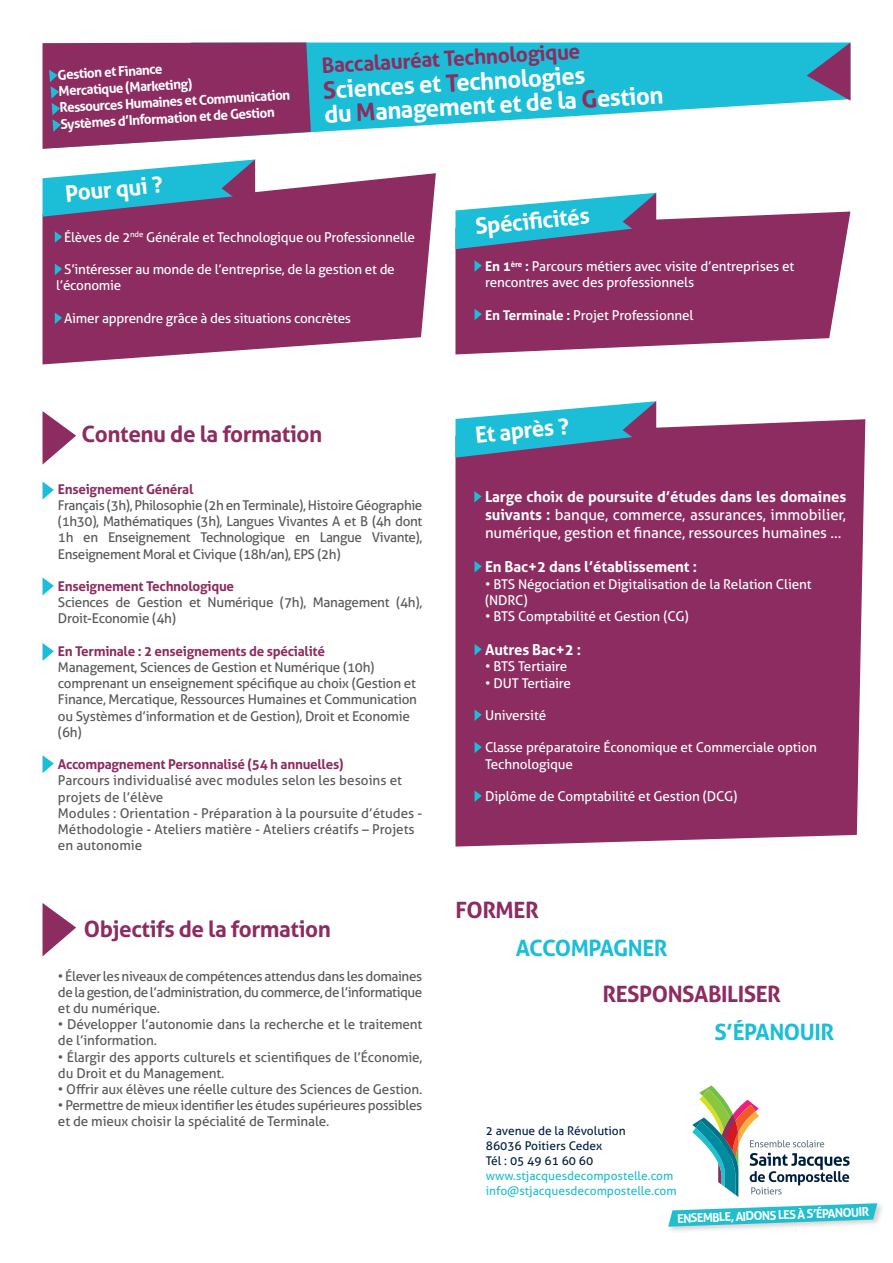
<style>
.page{position:relative;width:893px;height:1263px;background:#fff}
.page>*{position:absolute;margin:0;border:0;box-sizing:border-box;transform-origin:0 0}
.t1{font:700 24px "Aller";color:#fff}
.t2{font:700 22.5px "Aller";letter-spacing:-.02em;color:#8c2c60}
.t3{font:700 22.5px "Aller";color:#fff}
.t4{font:700 22.5px "Aller";letter-spacing:-.02em;color:#1cbed7}
.t5{font:700 21px "Aller";color:#8c2c60}
.t6{font:15px/18px "Aller";letter-spacing:-.01em;color:#fff;text-align:justify}
.t7{font:700 15px "Aller";letter-spacing:-.01em;color:#fff}
.t8{font:13.5px/16.2px "Aller";letter-spacing:-.02em;color:#57585a}
.t9{font:13.5px/16.2px "Aller";letter-spacing:-.01em;color:#fff}
.t10{font:13.5px/16.2px "Aller";color:#57585a}
.t11{font:700 13.5px "Aller";letter-spacing:-.02em;color:#8c2c60}
.t12{font:700 13.5px "Aller";color:#fff}
.t13{font:700 12.3px "Aller";color:#fff}
.t14{font:12px/15px "Aller";color:#21bece}
.s1{color:#8c2c60}
.s2{font-weight:700}
.s3{color:#001f40}
</style>
<div class="page">
<svg style="left:311px;top:43px;width:510px;height:90px;fill:#1cbed7"></svg>
<svg style="left:455px;top:212px;width:395px;height:142px;background:#984271"></svg>
<svg style="left:807px;top:43px;width:43px;height:58px;background:#56759b"></svg>
<svg style="left:43px;top:482px;width:11px;height:17px"></svg>
<svg style="left:43px;top:578px;width:11px;height:17px"></svg>
<svg style="left:43px;top:643px;width:11px;height:18px"></svg>
<svg style="left:43px;top:755px;width:11px;height:18px"></svg>
<svg style="left:43px;top:173px;width:393px;height:191px;background:#9a4674"></svg>
<svg style="left:43px;top:159px;width:212px;height:58px"></svg>
<svg style="left:43px;top:411px;width:33px;height:53px"></svg>
<svg style="left:43px;top:903px;width:33px;height:53px"></svg>
<svg style="left:455px;top:193px;width:201px;height:56px;background:#5ca1be"></svg>
<svg style="left:43px;top:43px;width:268px;height:106px;background:#933f6e"></svg>
<svg style="left:692px;top:1085px;width:158px;height:112px"></svg>
<div style="left:667px;top:1201px;width:218px;height:33px;background:#231f20;opacity:.2"></div>
<svg style="left:668px;top:1203px;width:209px;height:24px"></svg>
<svg style="left:55px;top:231px;width:7px;height:12px"></svg>
<svg style="left:55px;top:264px;width:7px;height:11px"></svg>
<svg style="left:55px;top:313px;width:7px;height:11px"></svg>
<svg style="left:475px;top:260px;width:7px;height:12px"></svg>
<svg style="left:475px;top:309px;width:7px;height:11px"></svg>
<div style="left:455px;top:419px;width:410px;height:427px;background:#8c2c60"></div>
<svg style="left:455px;top:401px;width:201px;height:57px"></svg>
<svg style="left:474px;top:491px;width:8px;height:12px"></svg>
<svg style="left:475px;top:561px;width:7px;height:11px"></svg>
<svg style="left:475px;top:644px;width:7px;height:11px"></svg>
<svg style="left:475px;top:709px;width:7px;height:12px"></svg>
<svg style="left:475px;top:742px;width:7px;height:11px"></svg>
<svg style="left:475px;top:790px;width:7px;height:12px"></svg>
<p class="t12" style="left:49px;top:67px;width:115px;rotate:-3deg">• Gestion et Finance</p>
<p class="t12" style="left:50px;top:83px;width:144px;rotate:-3deg">• Mercatique (Marketing)</p>
<p class="t12" style="left:51px;top:99px;width:241px;rotate:-3deg">• Ressources Humaines et Communication</p>
<p class="t12" style="left:52px;top:116px;width:224px;rotate:-3deg">• Systèmes d’Information et de Gestion</p>
<p class="t3" style="left:64px;top:180px;width:99px;rotate:-6deg">Pour qui ?</p>
<p class="t5" style="left:321px;top:52px;width:260px;rotate:-3deg">Baccalauréat Technologique</p>
<p class="t1" style="left:322px;top:75px;width:264px;rotate:-3deg"><span class="s1">S</span>ciences et <span class="s1">T</span>echnologies</p>
<p class="t1" style="left:324px;top:98px;width:341px;rotate:-3deg">du <span class="s1">M</span>anagement et de la <span class="s1">G</span>estion</p>
<p class="t9" style="left:56px;top:229px;width:360px">• Élèves de 2<sup>nde</sup> Générale et Technologique ou Professionnelle</p>
<p class="t9" style="left:56px;top:261px;width:340px">• S’intéresser au monde de l’entreprise, de la gestion et de l’économie</p>
<p class="t9" style="left:56px;top:310px;width:297px">• Aimer apprendre grâce à des situations concrètes</p>
<p class="t3" style="left:474px;top:213px;width:116px;rotate:-6deg">Spécifi cités</p>
<p class="t9" style="left:485px;top:258px;width:311px"><span class="s2">En 1</span><sup>ère</sup> <span class="s2">:</span> Parcours métiers avec visite d’entreprises et rencontres avec des professionnels</p>
<p class="t9" style="left:485px;top:307px;width:210px"><span class="s2">En Terminale :</span> Projet Professionnel</p>
<p class="t2" style="left:82px;top:420px;width:242px">Contenu de la formation</p>
<p class="t11" style="left:58px;top:481px;width:137px">Enseignement Général</p>
<p class="t8" style="left:58px;top:497px;width:366px;text-align:justify">Français (3h), Philosophie (2h en Terminale), Histoire Géographie (1h30), Mathématiques (3h), Langues Vivantes A et B (4h dont 1h en Enseignement Technologique en Langue Vivante), Enseignement Moral et Civique (18h/an), EPS (2h)</p>
<p class="t11" style="left:58px;top:578px;width:178px">Enseignement Technologique</p>
<p class="t8" style="left:58px;top:594px;width:366px">Sciences de Gestion et Numérique (7h), Management (4h),<br>Droit-Economie (4h)</p>
<p class="t11" style="left:58px;top:643px;width:269px">En Terminale : 2 enseignements de spécialité</p>
<p class="t8" style="left:58px;top:659px;width:361px">Management, Sciences de Gestion et Numérique (10h) comprenant un enseignement spécifique au choix (Gestion et Finance, Mercatique, Ressources Humaines et Communication ou Systèmes d’information et de Gestion), Droit et Economie (6h)</p>
<p class="t11" style="left:58px;top:756px;width:287px">Accompagnement Personnalisé (54 h annuelles)</p>
<p class="t10" style="left:58px;top:772px;width:346px">Parcours individualisé avec modules selon les besoins et projets de l’élève</p>
<p class="t10" style="left:58px;top:805px;width:366px">Modules : Orientation - Préparation à la poursuite d’études -<br>Méthodologie - Ateliers matière - Ateliers créatifs – Projets en autonomie</p>
<p class="t2" style="left:84px;top:915px;width:249px">Objectifs de la formation</p>
<p class="t8" style="left:58px;top:967px;width:366px;text-align:justify">• Élever les niveaux de compétences attendus dans les domaines de la gestion, de l’administration, du commerce, de l’informatique et du numérique.</p>
<p class="t8" style="left:58px;top:1016px;width:366px">• Développer l’autonomie dans la recherche et le traitement de l’information.</p>
<p class="t8" style="left:58px;top:1048px;width:366px">• Élargir des apports culturels et scientifiques de l’Économie, du Droit et du Management.</p>
<p class="t8" style="left:58px;top:1081px;width:366px">• Offrir aux élèves une réelle culture des Sciences de Gestion.</p>
<p class="t8" style="left:58px;top:1097px;width:366px">• Permettre de mieux identifier les études supérieures possibles et de mieux choisir la spécialité de Terminale.</p>
<p class="t3" style="left:474px;top:421px;width:96px;rotate:-6deg">Et après ?</p>
<p class="t6" style="left:485px;top:488px;width:363px"><span class="s2">Large choix de poursuite d’études dans les domaines suivants :</span> banque, commerce, assurances, immobilier, numérique, gestion et finance, ressources humaines …</p>
<p class="t7" style="left:485px;top:558px;width:213px">En Bac+2 dans l’établissement :</p>
<p class="t9" style="left:485px;top:576px;width:328px">• BTS Négociation et Digitalisation de la Relation Client (NDRC)</p>
<p class="t9" style="left:485px;top:608px;width:205px">• BTS Comptabilité et Gestion (CG)</p>
<p class="t7" style="left:485px;top:641px;width:98px">Autres Bac+2 :</p>
<p class="t9" style="left:485px;top:658px;width:84px">• BTS Tertiaire</p>
<p class="t9" style="left:485px;top:675px;width:88px">• DUT Tertiaire</p>
<p class="t9" style="left:485px;top:707px;width:63px">Université</p>
<p class="t9" style="left:485px;top:739px;width:333px">Classe préparatoire Économique et Commerciale option</p>
<p class="t9" style="left:485px;top:756px;width:89px">Technologique</p>
<p class="t9" style="left:485px;top:788px;width:254px">Diplôme de Comptabilité et Gestion (DCG)</p>
<p class="t2" style="left:455px;top:896px;width:85px">FORMER</p>
<p class="t4" style="left:516px;top:934px;width:153px">ACCOMPAGNER</p>
<p class="t2" style="left:602px;top:980px;width:180px">RESPONSABILISER</p>
<p class="t4" style="left:714px;top:1018px;width:121px">S’ÉPANOUIR</p>
<p class="t14" style="left:486px;top:1123px;width:192px"><span class="s3">2 avenue de la Révolution<br>86036 Poitiers Cedex<br>Tél : 05 49 61 60 60 </span>www.stjacquesdecompostelle.com info@stjacquesdecompostelle.com</p>
<p class="t13" style="left:677px;top:1211px;width:193px;rotate:-2deg">ENSEMBLE, AIDONS LES À S’ÉPANOUIR</p>
</div>
